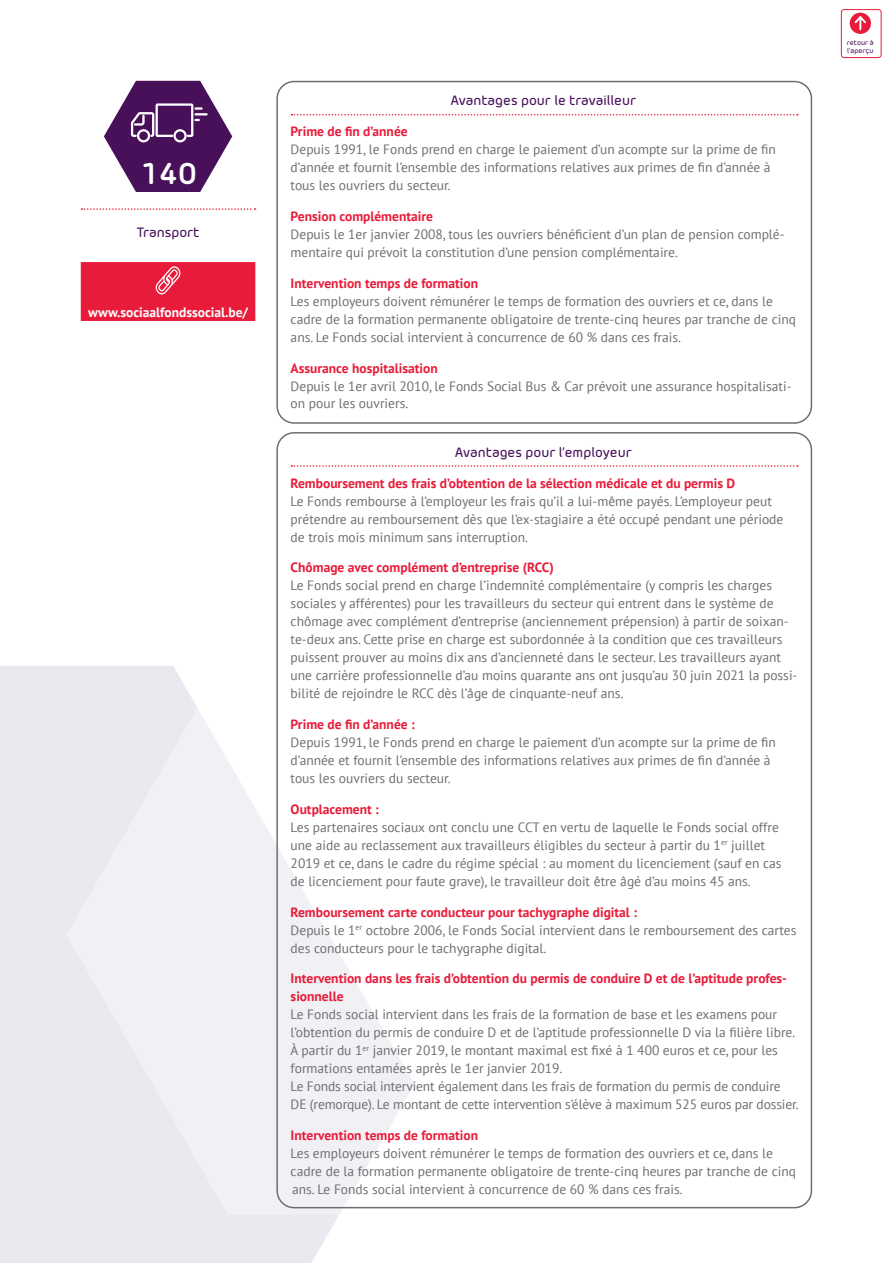
<style>
.page{position:relative;width:893px;height:1263px;background:#fff}
.page>*{position:absolute;margin:0;border:0;box-sizing:border-box;transform-origin:0 0}
.t1{font:700 30px "Morebi Rounded";color:#fff}
.t2{font:13.5px/18px "PT Sans";color:#6d6e71}
.t3{font:700 13.5px/18px "PT Sans";color:#e81c3a}
.t4{font:500 13.5px "Morebi Rounded";color:#49105a}
.t5{font:700 13.5px "PT Sans";color:#fff}
.t6{font:500 6.9px/8.2px "Morebi Rounded";color:#49105a}
.s1{font-weight:700;color:#e81c3a}
</style>
<div class="page">
<div style="left:0;top:666px;width:339px;height:597px;background:#ebe8ef"></div>
<svg style="left:66px;top:666px;width:647px;height:549px"></svg>
<div style="left:850px;top:13px;width:21px;height:21px;background:#e81c3a;border-radius:50%"></div>
<svg style="left:853px;top:14px;width:15px;height:15px"></svg>
<div style="left:841px;top:9px;width:40px;height:49px;border:1px solid #e81c3a;border-radius:3px"></div>
<svg style="left:82px;top:208px;width:174px;height:2px"></svg>
<svg style="left:104px;top:81px;width:128px;height:111px"></svg>
<div style="left:81px;top:262px;width:174px;height:59px;background:#e81c3a"></div>
<svg style="left:291px;top:465px;width:507px;height:2px"></svg>
<svg style="left:291px;top:114px;width:507px;height:1px"></svg>
<div style="left:276px;top:81px;width:536px;height:343px;border:2px solid #6d6e71;border-radius:17px"></div>
<h1 class="t1" style="left:140px;top:151px;width:58px">140</h1>
<p class="t4" style="left:137px;top:222px;width:64px">Transport</p>
<p class="t5" style="left:88px;top:303px;width:162px">www.sociaalfondssocial.be/</p>
<p class="t4" style="left:451px;top:91px;width:187px">Avantages pour le travailleur</p>
<p class="t3" style="left:291px;top:122px;width:118px">Prime de fin d’année</p>
<p class="t2" style="left:291px;top:140px;width:487px">Depuis 1991, le Fonds prend en charge le paiement d’un acompte sur la prime de fin d’année et fournit l’ensemble des informations relatives aux primes de fin d’année à tous les ouvriers du secteur.</p>
<p class="t3" style="left:291px;top:207px;width:144px">Pension complémentaire</p>
<p class="t2" style="left:291px;top:225px;width:495px">Depuis le 1er janvier 2008, tous les ouvriers bénéficient d’un plan de pension complé&shy;mentaire qui prévoit la constitution d’une pension complémentaire.</p>
<p class="t3" style="left:291px;top:274px;width:189px">Intervention temps de formation</p>
<p class="t2" style="left:291px;top:292px;width:507px">Les employeurs doivent rémunérer le temps de formation des ouvriers et ce, dans le cadre de la formation permanente obligatoire de trente-cinq heures par tranche de cinq ans. Le Fonds social intervient à concurrence de 60 % dans ces frais.</p>
<p class="t3" style="left:291px;top:358px;width:149px">Assurance hospitalisation</p>
<p class="t2" style="left:291px;top:376px;width:502px">Depuis le 1er avril 2010, le Fonds Social Bus &amp; Car prévoit une assurance hospitalisati&shy;on pour les ouvriers.</p>
<p class="t4" style="left:455px;top:442px;width:178px">Avantages pour l’employeur</p>
<p class="t3" style="left:291px;top:473px;width:446px">Remboursement des frais d’obtention de la sélection médicale et du permis D</p>
<p class="t2" style="left:291px;top:491px;width:494px">Le Fonds rembourse à l’employeur les frais qu’il a lui-même payés. L’employeur peut prétendre au remboursement dès que l’ex-stagiaire a été occupé pendant une période de trois mois minimum sans interruption.</p>
<p class="t3" style="left:291px;top:558px;width:265px">Chômage avec complément d’entreprise (RCC)</p>
<p class="t2" style="left:291px;top:576px;width:508px">Le Fonds social prend en charge l’indemnité complémentaire (y compris les charges sociales y afférentes) pour les travailleurs du secteur qui entrent dans le système de chômage avec complément d’entreprise (anciennement prépension) à partir de soixan&shy;te-deux ans. Cette prise en charge est subordonnée à la condition que ces travailleurs puissent prouver au moins dix ans d’ancienneté dans le secteur. Les travailleurs ayant une carrière professionnelle d’au moins quarante ans ont jusqu’au 30 juin 2021 la possi&shy;bilité de rejoindre le RCC dès l’âge de cinquante-neuf ans.</p>
<p class="t3" style="left:291px;top:715px;width:126px">Prime de fin d’année :</p>
<p class="t2" style="left:291px;top:733px;width:487px">Depuis 1991, le Fonds prend en charge le paiement d’un acompte sur la prime de fin d’année et fournit l’ensemble des informations relatives aux primes de fin d’année à tous les ouvriers du secteur.</p>
<p class="t3" style="left:291px;top:800px;width:90px">Outplacement :</p>
<p class="t2" style="left:291px;top:818px;width:492px">Les partenaires sociaux ont conclu une CCT en vertu de laquelle le Fonds social offre une aide au reclassement aux travailleurs éligibles du secteur à partir du 1<sup>er</sup> juillet 2019 et ce, dans le cadre du régime spécial : au moment du licenciement (sauf en cas de licenciement pour faute grave), le travailleur doit être âgé d’au moins 45 ans.</p>
<p class="t2" style="left:291px;top:902px;width:507px"><span class="s1">Remboursement carte conducteur pour tachygraphe digital :<br></span>Depuis le 1<sup>er</sup> octobre 2006, le Fonds Social intervient dans le remboursement des cartes des conducteurs pour le tachygraphe digital.</p>
<p class="t3" style="left:291px;top:969px;width:498px">Intervention dans les frais d’obtention du permis de conduire D et de l’aptitude profes&shy;sionnelle</p>
<p class="t2" style="left:291px;top:1005px;width:509px">Le Fonds social intervient dans les frais de la formation de base et les examens pour l’obtention du permis de conduire D et de l’aptitude professionnelle D via la filière libre.<br>À partir du 1<sup>er</sup> janvier 2019, le montant maximal est fixé à 1 400 euros et ce, pour les formations entamées après le 1er janvier 2019.<br>Le Fonds social intervient également dans les frais de formation du permis de conduire DE (remorque). Le montant de cette intervention s’élève à maximum 525 euros par dossier.</p>
<p class="t3" style="left:291px;top:1126px;width:189px">Intervention temps de formation</p>
<p class="t2" style="left:291px;top:1144px;width:507px">Les employeurs doivent rémunérer le temps de formation des ouvriers et ce, dans le cadre de la formation permanente obligatoire de trente-cinq heures par tranche de cinq ans. Le Fonds social intervient à concurrence de 60 % dans ces frais.</p>
<p class="t6" style="left:847px;top:38px;width:29px">retour à l’aperçu</p>
</div>
